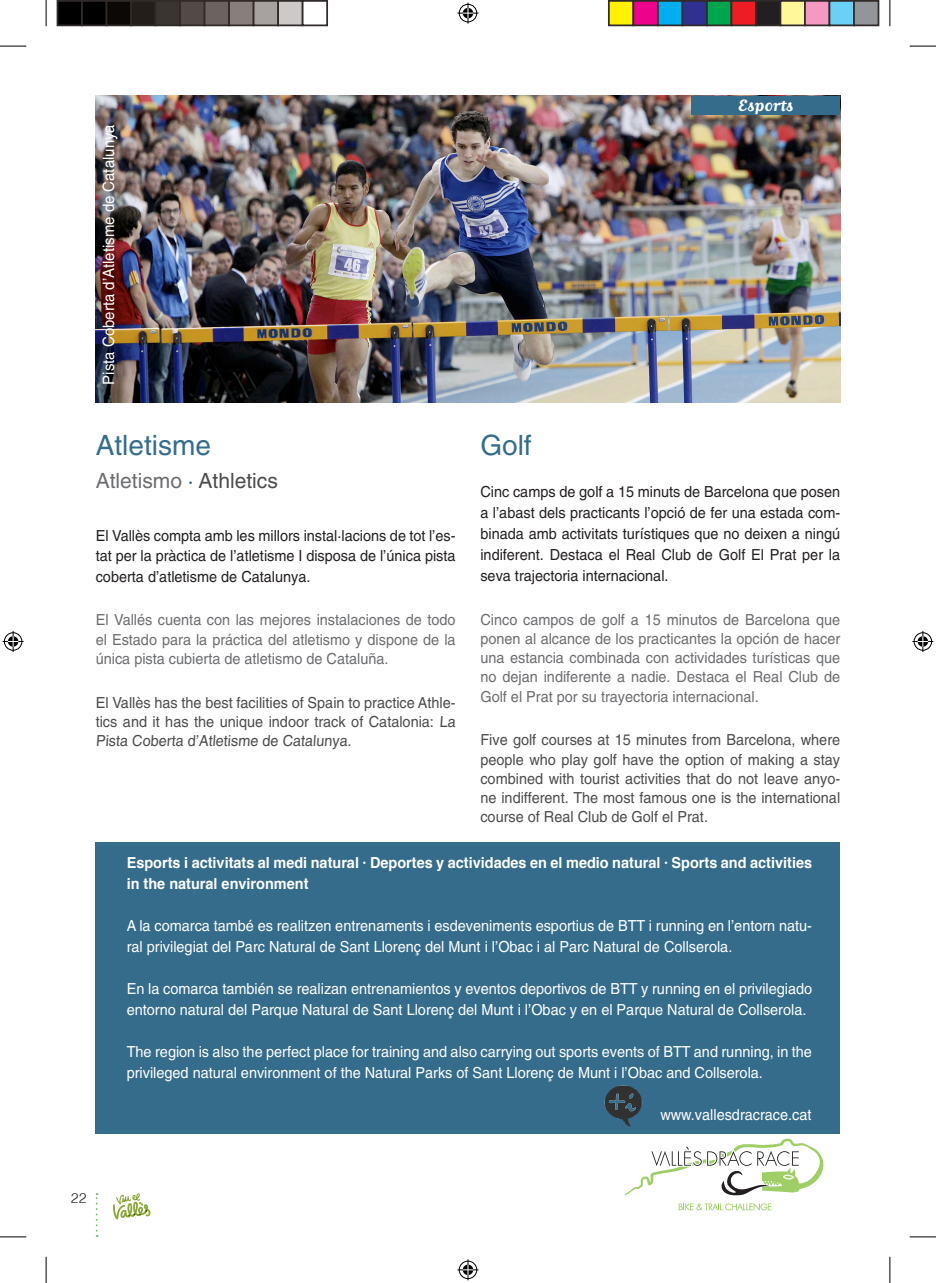
<style>
.page{position:relative;width:936px;height:1283px;background:#fff}
.page>*{position:absolute;margin:0;border:0;box-sizing:border-box;transform-origin:0 0}
.t1{font:28px "Helvetica";color:#356c8b}
.t2{font:21px "Helvetica";color:#6c6d70}
.t3{font:700 19.25px "Matrix Script";color:#fff}
.t4{font:15.75px "Helvetica";color:#fff;scale:.95 1}
.t5{font:15.22px/21px "Helvetica";color:#fff;scale:.95 1}
.t6{font:15.22px/19.2px "Helvetica";color:#6c6d70;text-align:justify;scale:.95 1}
.t7{font:15.22px/19.2px "Helvetica";color:#4b4c4d;text-align:justify;scale:.95 1}
.t8{font:15.22px/21px "Helvetica";color:#231f20;scale:.95 1}
.t9{font:700 15.22px/21px "Helvetica";color:#fff;scale:.95 1}
.t10{font:300 14px "Helvetica";color:#231f20}
.s1{color:#356c8b}
.s2{color:#4b4c4d}
</style>
<div class="page">
<svg style="left:96px;top:1193px;width:2px;height:44px"></svg>
<svg style="left:113px;top:1193px;width:38px;height:26px"></svg>
<img style="left:96px;top:96px;width:744px;height:307px">
<div style="left:96px;top:842px;width:744px;height:291px;background:#356c8b"></div>
<div style="left:691px;top:96px;width:149px;height:19px;background:#356c8b"></div>
<img style="left:572px;top:1085px;width:104px;height:49px">
<svg style="left:678px;top:1203px;width:93px;height:8px"></svg>
<svg style="left:624px;top:1138px;width:200px;height:58px"></svg>
<svg style="left:0;top:46px;width:26px;height:1px"></svg>
<svg style="left:909px;top:46px;width:26px;height:1px"></svg>
<svg style="left:0;top:1236px;width:26px;height:1px"></svg>
<svg style="left:909px;top:1236px;width:26px;height:1px"></svg>
<svg style="left:46px;top:0;width:1px;height:26px"></svg>
<svg style="left:46px;top:1256px;width:1px;height:27px"></svg>
<svg style="left:889px;top:0;width:1px;height:26px"></svg>
<svg style="left:889px;top:1256px;width:1px;height:27px"></svg>
<svg style="left:457px;top:3px;width:21px;height:21px"></svg>
<svg style="left:457px;top:1259px;width:21px;height:21px"></svg>
<svg style="left:3px;top:631px;width:21px;height:21px"></svg>
<svg style="left:912px;top:631px;width:21px;height:21px"></svg>
<div style="left:57px;top:1px;width:25px;height:24px;background:#000"></div>
<div style="left:57px;top:0;width:26px;height:26px;border:2px solid #302a28"></div>
<div style="left:82px;top:1px;width:24px;height:24px;background:#000"></div>
<div style="left:81px;top:0;width:26px;height:26px;border:2px solid #302a28"></div>
<div style="left:106px;top:1px;width:25px;height:24px;background:#0c0806"></div>
<div style="left:106px;top:0;width:26px;height:26px;border:2px solid #302a28"></div>
<div style="left:131px;top:1px;width:24px;height:24px;background:#241e1b"></div>
<div style="left:130px;top:0;width:26px;height:26px;border:2px solid #302a28"></div>
<div style="left:155px;top:1px;width:25px;height:24px;background:#3b3532"></div>
<div style="left:155px;top:0;width:26px;height:26px;border:2px solid #302a28"></div>
<div style="left:180px;top:1px;width:24px;height:24px;background:#524a47"></div>
<div style="left:179px;top:0;width:26px;height:26px;border:2px solid #302a28"></div>
<div style="left:204px;top:1px;width:25px;height:24px;background:#6b6360"></div>
<div style="left:204px;top:0;width:26px;height:26px;border:2px solid #302a28"></div>
<div style="left:229px;top:1px;width:24px;height:24px;background:#867f7c"></div>
<div style="left:228px;top:0;width:26px;height:26px;border:2px solid #302a28"></div>
<div style="left:253px;top:1px;width:25px;height:24px;background:#a7a2a0"></div>
<div style="left:253px;top:0;width:26px;height:26px;border:2px solid #302a28"></div>
<div style="left:278px;top:1px;width:24px;height:24px;background:#cdc9c8"></div>
<div style="left:277px;top:0;width:26px;height:26px;border:2px solid #302a28"></div>
<div style="left:302px;top:0;width:26px;height:26px;border:2px solid #302a28"></div>
<div style="left:609px;top:1px;width:24px;height:24px;background:#fff101"></div>
<div style="left:608px;top:0;width:26px;height:26px;border:2px solid #302a28"></div>
<div style="left:633px;top:1px;width:25px;height:24px;background:#ed028c"></div>
<div style="left:632px;top:0;width:26px;height:26px;border:2px solid #302a28"></div>
<div style="left:658px;top:1px;width:24px;height:24px;background:#00aeef"></div>
<div style="left:657px;top:0;width:26px;height:26px;border:2px solid #302a28"></div>
<div style="left:682px;top:1px;width:25px;height:24px;background:#2e3092"></div>
<div style="left:681px;top:0;width:26px;height:26px;border:2px solid #302a28"></div>
<div style="left:707px;top:1px;width:24px;height:24px;background:#00a54f"></div>
<div style="left:706px;top:0;width:26px;height:26px;border:2px solid #302a28"></div>
<div style="left:731px;top:1px;width:25px;height:24px;background:#ee1d23"></div>
<div style="left:730px;top:0;width:26px;height:26px;border:2px solid #302a28"></div>
<div style="left:756px;top:1px;width:24px;height:24px;background:#231f20"></div>
<div style="left:755px;top:0;width:26px;height:26px;border:2px solid #302a28"></div>
<div style="left:780px;top:1px;width:25px;height:24px;background:#fff79a"></div>
<div style="left:779px;top:0;width:26px;height:26px;border:2px solid #302a28"></div>
<div style="left:805px;top:1px;width:24px;height:24px;background:#f499c2"></div>
<div style="left:804px;top:0;width:26px;height:26px;border:2px solid #302a28"></div>
<div style="left:829px;top:1px;width:25px;height:24px;background:#6bcff6"></div>
<div style="left:828px;top:0;width:26px;height:26px;border:2px solid #302a28"></div>
<div style="left:854px;top:1px;width:24px;height:24px;background:#939598"></div>
<div style="left:853px;top:0;width:26px;height:26px;border:2px solid #302a28"></div>
<p class="t4" style="left:99px;top:385px;width:275px;rotate:-90deg">Pista Coberta d’Atletisme de Catalunya</p>
<h1 class="t1" style="left:96px;top:429px;width:117px">Atletisme</h1>
<h2 class="t2" style="left:96px;top:469px;width:184px">Atletismo <span class="s1">·</span> <span class="s2">Athletics</span></h2>
<p class="t8" style="left:96px;top:526px;width:380px;line-height:19.2px">El Vallès compta amb les millors instal·lacions de tot l’es&shy;tat per la pràctica de l’atletisme I disposa de l’única pista</p>
<p class="t8" style="left:96px;top:566px;width:227px">coberta d’atletisme de Catalunya.</p>
<p class="t6" style="left:96px;top:610px;width:380px">El Vallés cuenta con las mejores instalaciones de todo el Estado para la práctica del atletismo y dispone de la única pista cubierta de atletismo de Cataluña.</p>
<p class="t7" style="left:96px;top:692px;width:381px">El Vallès has the best facilities of Spain to practice Athle&shy;tics and it has the unique indoor track of Catalonia: La Pista Coberta d’Atletisme de Catalunya.</p>
<p class="t3" style="left:738px;top:96px;width:57px">Esports</p>
<h1 class="t1" style="left:480px;top:429px;width:53px">Golf</h1>
<p class="t8" style="left:480px;top:481px;width:380px;text-align:justify">Cinc camps de golf a 15 minuts de Barcelona que posen a l’abast dels practicants l’opció de fer una estada com&shy;binada amb activitats turístiques que no deixen a ningú indiferent. Destaca el Real Club de Golf El Prat per la seva trajectoria internacional.</p>
<p class="t6" style="left:480px;top:609px;width:380px">Cinco campos de golf a 15 minutos de Barcelona que ponen al alcance de los practicantes la opción de hacer una estancia combinada con actividades turísticas que no dejan indiferente a nadie. Destaca el Real Club de Golf el Prat por su trayectoria internacional.</p>
<p class="t7" style="left:480px;top:730px;width:380px">Five golf courses at 15 minutes from Barcelona, where people who play golf have the option of making a stay combined with tourist activities that do not leave anyo&shy;ne indifferent. The most famous one is the international course of Real Club de Golf el Prat.</p>
<p class="t9" style="left:127px;top:852px;width:723px">Esports i activitats al medi natural · Deportes y actividades en el medio natural · Sports and activities in the natural environment</p>
<p class="t5" style="left:127px;top:915px;width:723px">A la comarca també es realitzen entrenaments i esdeveniments esportius de BTT i running en l’entorn natu&shy;ral privilegiat del Parc Natural de Sant Llorenç del Munt i l’Obac i al Parc Natural de Collserola.</p>
<p class="t5" style="left:127px;top:978px;width:723px">En la comarca también se realizan entrenamientos y eventos deportivos de BTT y running en el privilegiado entorno natural del Parque Natural de Sant Llorenç del Munt i l’Obac y en el Parque Natural de Collserola.</p>
<p class="t5" style="left:127px;top:1041px;width:722px">The region is also the perfect place for training and also carrying out sports events of BTT and running, in the privileged natural environment of the Natural Parks of Sant Llorenç de Munt i l’Obac and Collserola.</p>
<p class="t5" style="left:660px;top:1104px;width:161px">www.vallesdracrace.cat</p>
<p class="t10" style="left:71px;top:1186px;width:17px">22</p>
</div>
